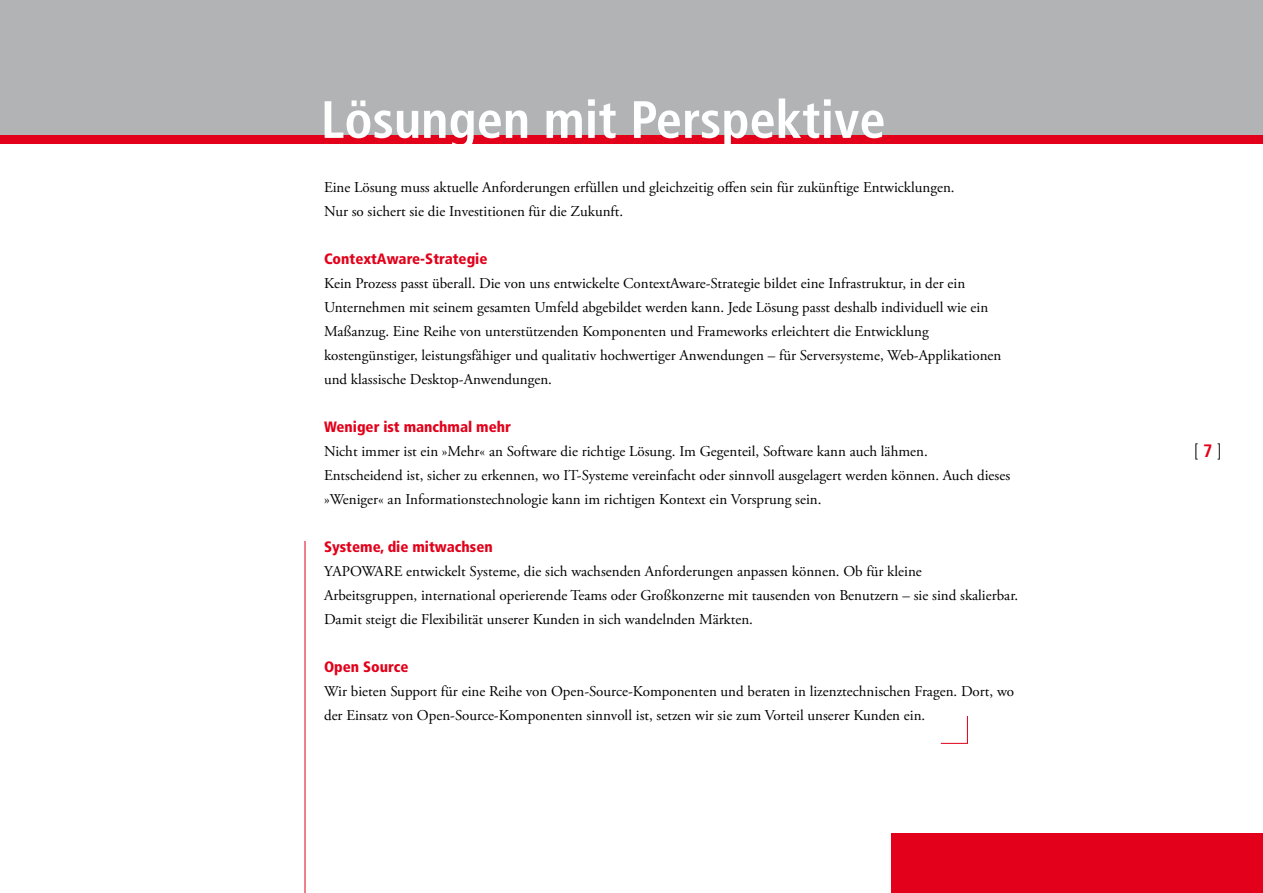
<style>
.page{position:relative;width:1263px;height:893px;background:#fff}
.page>*{position:absolute;margin:0;border:0;box-sizing:border-box;transform-origin:0 0}
.t1{font:700 condensed 52.5px "Frutiger";color:#fff}
.t2{font:300 condensed 18px "Frutiger";color:#000}
.t3{font:15px/24px "Adobe Garamond Pro";color:#000}
.t4{font:900 condensed 15px "Frutiger";color:#e2001a}
.s1{font-weight:700;color:#e2001a}
</style>
<div class="page">
<div style="left:0;top:0;width:1263px;height:136px;background:#b1b3b4"></div>
<div style="left:0;top:135px;width:1263px;height:9px;background:#e2001a"></div>
<div style="left:891px;top:833px;width:372px;height:60px;background:#e2001a"></div>
<hr style="left:305px;top:541px;width:1px;height:352px;background:#e2001a">
<svg style="left:940px;top:716px;width:28px;height:28px"></svg>
<h1 class="t1" style="left:321px;top:89px;width:566px">Lösungen mit Perspektive</h1>
<p class="t3" style="left:324px;top:176px;width:632px">Eine Lösung muss aktuelle Anforderungen erfüllen und gleichzeitig offen sein für zukünftige Entwicklungen.<br>Nur so sichert sie die Investitionen für die Zukunft.</p>
<p class="t4" style="left:324px;top:250px;width:165px">ContextAware-Strategie</p>
<p class="t3" style="left:324px;top:272px;width:679px">Kein Prozess passt überall. Die von uns entwickelte ContextAware-Strategie bildet eine Infrastruktur, in der ein Unternehmen mit seinem gesamten Umfeld abgebildet werden kann. Jede Lösung passt deshalb individuell wie ein Maßanzug. Eine Reihe von unterstützenden Komponenten und Frameworks erleichtert die Entwicklung kostengünstiger, leistungsfähiger und qualitativ hochwertiger Anwendungen – für Serversysteme, Web-Applikationen und klassische Desktop-Anwendungen.</p>
<p class="t4" style="left:324px;top:418px;width:188px">Weniger ist manchmal mehr</p>
<p class="t3" style="left:324px;top:440px;width:688px">Nicht immer ist ein »Mehr« an Software die richtige Lösung. Im Gegenteil, Software kann auch lähmen.<br>Entscheidend ist, sicher zu erkennen, wo IT-Systeme vereinfacht oder sinnvoll ausgelagert werden können. Auch dieses »Weniger« an Informationstechnologie kann im richtigen Kontext ein Vorsprung sein.</p>
<p class="t4" style="left:324px;top:538px;width:170px">Systeme, die mitwachsen</p>
<p class="t3" style="left:324px;top:560px;width:696px">YAPOWARE entwickelt Systeme, die sich wachsenden Anforderungen anpassen können. Ob für kleine<br>Arbeitsgruppen, international operierende Teams oder Großkonzerne mit tausenden von Benutzern – sie sind skalierbar.<br>Damit steigt die Flexibilität unserer Kunden in sich wandelnden Märkten.</p>
<p class="t4" style="left:324px;top:658px;width:86px">Open Source</p>
<p class="t3" style="left:324px;top:680px;width:692px">Wir bieten Support für eine Reihe von Open-Source-Komponenten und beraten in lizenztechnischen Fragen. Dort, wo der Einsatz von Open-Source-Komponenten sinnvoll ist, setzen wir sie zum Vorteil unserer Kunden ein.</p>
<p class="t2" style="left:1194px;top:441px;width:29px">[<span class="s1">7</span>]</p>
</div>
